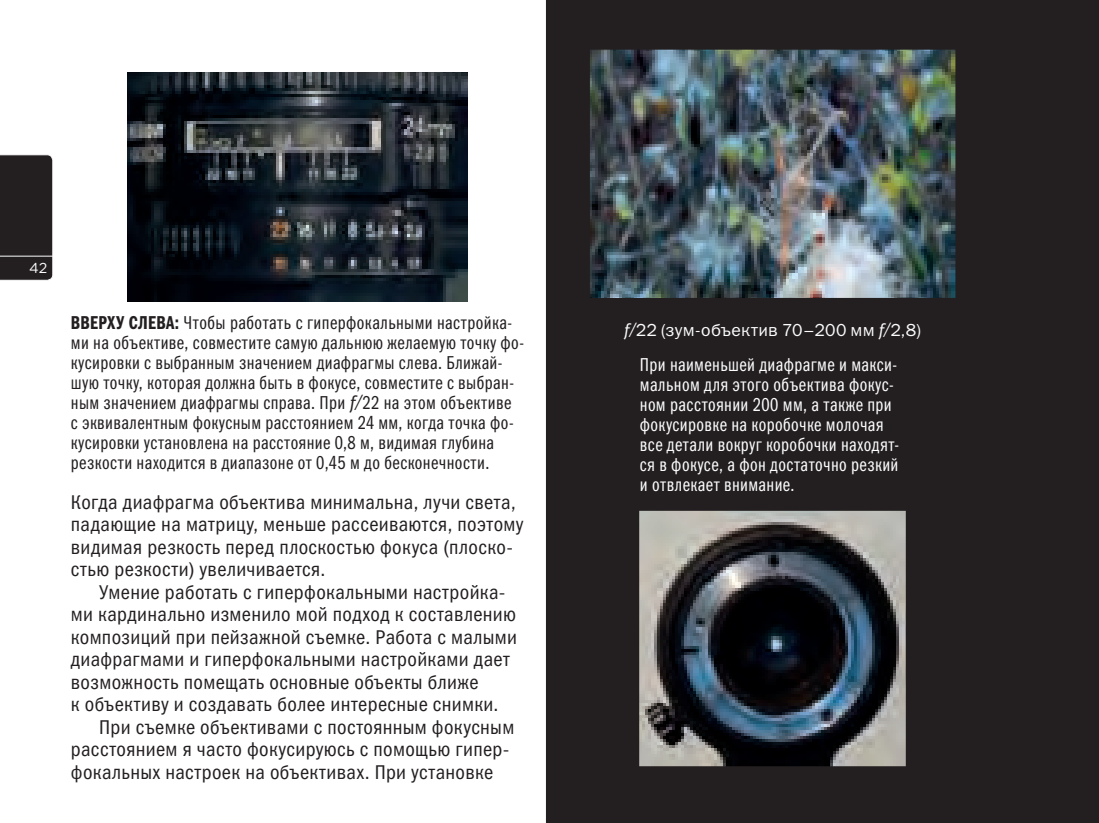
<style>
.page{position:relative;width:1099px;height:823px;background:#fff}
.page>*{position:absolute;margin:0;border:0;box-sizing:border-box;transform-origin:0 0}
.t1{font:20px/22.5px "Franklin Gothic Book Cond C";letter-spacing:.015em;color:#231f20}
.t2{font:18.75px/20px "Franklin Gothic Book Cmp C";letter-spacing:.025em;color:#231f20}
.t3{font:18.75px/20px "Franklin Gothic Book Cmp C";letter-spacing:.025em;color:#fcfcfc}
.t4{font:17.5px "Franklin Gothic Book C";letter-spacing:.02em;color:#fcfcfc}
.t5{font:14.5px "Gotham Rounded";color:#fcfcfc}
.s1{font-family:"Franklin Gothic Demi Cmp C"}
.s2{font-family:"Aptifer Sans LT Pro";font-style:italic}
</style>
<div class="page">
<img style="left:127px;top:72px;width:340px;height:229px">
<div style="left:0;top:154px;width:53px;height:126px;background:#231f20"></div>
<hr style="left:0;top:255px;width:53px;height:1px;background:#fcfcfc">
<img style="left:546px;top:0;width:552px;height:822px">
<p class="t5" style="left:29px;top:257px;width:20px">42</p>
<p class="t2" style="left:71px;top:312px;width:455px"><span class="s1">ВВЕРХУ СЛЕВА:</span> Чтобы работать с гиперфокальными настройка&shy;ми на объективе, совместите самую дальнюю желаемую точку фо&shy;кусировки с выбранным значением диафрагмы слева. Ближай&shy;шую точку, которая должна быть в фокусе, совместите с выбран&shy;ным значением диафрагмы справа. При <span class="s2">f/</span>22 на этом объективе<br>с эквивалентным фокусным расстоянием 24 мм, когда точка фо&shy;кусировки установлена на расстояние 0,8 м, видимая глубина резкости находится в диапазоне от 0,45 м до бесконечности.</p>
<p class="t1" style="left:71px;top:490px;width:454px">Когда диафрагма объектива минимальна, лучи света, падающие на матрицу, меньше рассеиваются, поэтому видимая резкость перед плоскостью фокуса (плоско&shy;стью резкости) увеличивается.</p>
<p class="t1" style="left:99px;top:580px;width:407px">Умение работать с гиперфокальными настройка-</p>
<p class="t1" style="left:71px;top:602px;width:446px">ми кардинально изменило мой подход к составлению</p>
<p class="t1" style="left:71px;top:625px;width:447px">композиций при пейзажной съемке. Работа с малыми</p>
<p class="t1" style="left:71px;top:647px;width:440px">диафрагмами и гиперфокальными настройками дает</p>
<p class="t1" style="left:71px;top:670px;width:409px">возможность помещать основные объекты ближе</p>
<p class="t1" style="left:71px;top:692px;width:429px">к объективу и создавать более интересные снимки.</p>
<p class="t1" style="left:99px;top:715px;width:416px">При съемке объективами с постоянным фокусным</p>
<p class="t1" style="left:71px;top:737px;width:439px">расстоянием я часто фокусируюсь с помощью гипер-</p>
<p class="t1" style="left:71px;top:760px;width:424px">фокальных настроек на объективах. При установке</p>
<p class="t4" style="left:624px;top:320px;width:298px"><span class="s2">f/</span>22 (зум-объектив 70–200 мм <span class="s2">f/</span>2,8)</p>
<p class="t3" style="left:640px;top:354px;width:261px">При наименьшей диафрагме и макси&shy;мальном для этого объектива фокус&shy;ном расстоянии 200 мм, а также при фокусировке на коробочке молочая все детали вокруг коробочки находят&shy;ся в фокусе, а фон достаточно резкий и отвлекает внимание.</p>
</div>
